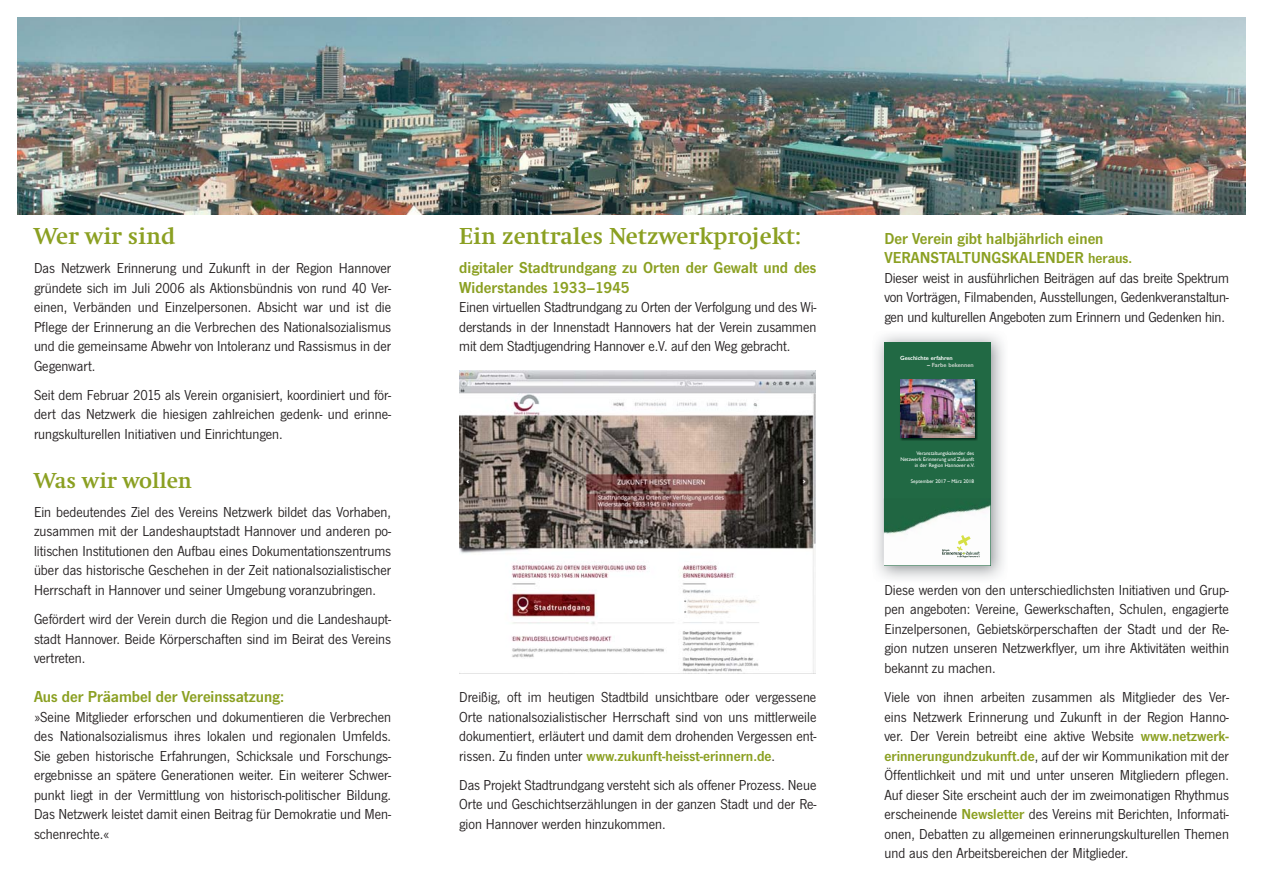
<style>
.page{position:relative;width:1263px;height:893px;background:#fff}
.page>*{position:absolute;margin:0;border:0;box-sizing:border-box;transform-origin:0 0}
.t1{font:700 24px "Swift EF";color:#8ba022}
.t2{font:700 22.5px "Swift EF";color:#8ba022}
.t3{font:600 16.5px/19.5px "News Gothic T";color:#8ba022}
.t4{font:15px/19.5px "News Gothic T";color:#231f20;text-align:justify}
.t5{font:600 6px "Gill Sans";color:#fff}
.t6{font:600 6px "Gill Sans";color:#ced6cf}
.t7{font:5.25px/6.3px "Gill Sans";color:#fff;text-align:right}
.s1{font-weight:600;color:#8ba022}
.s2{font-size:15px}
.s3{color:#fff}
</style>
<div class="page">
<img style="left:459px;top:370px;width:357px;height:303px">
<img style="left:17px;top:17px;width:1229px;height:197px">
<img style="left:876px;top:334px;width:128px;height:245px">
<div style="left:884px;top:342px;width:106px;height:223px;background:#216944"></div>
<img style="left:884px;top:505px;width:106px;height:60px">
<img style="left:942px;top:552px;width:15px;height:3px">
<svg style="left:942px;top:549px;width:7px;height:2px"></svg>
<svg style="left:957px;top:535px;width:23px;height:22px"></svg>
<img style="left:900px;top:379px;width:78px;height:62px">
<img style="left:900px;top:380px;width:74px;height:57px">
<h1 class="t1" style="left:34px;top:227px;width:143px">Wer wir sind</h1>
<p class="t4" style="left:34px;top:260px;width:359px">Das Netzwerk Erinnerung und Zukunft in der Region Hannover gründete sich im Juli 2006 als Aktionsbündnis von rund 40 Ver&shy;einen, Verbänden und Einzelpersonen. Absicht war und ist die Pflege der Erinnerung an die Verbrechen des Nationalsozialismus und die gemeinsame Abwehr von Intoleranz und Rassismus in der Gegenwart.</p>
<p class="t4" style="left:34px;top:386px;width:359px">Seit dem Februar 2015 als Verein organisiert, koordiniert und för&shy;dert das Netzwerk die hiesigen zahlreichen gedenk- und erinne&shy;rungskulturellen Initiativen und Einrichtungen.</p>
<h2 class="t2" style="left:34px;top:471px;width:159px">Was wir wollen</h2>
<p class="t4" style="left:34px;top:503px;width:359px">Ein bedeutendes Ziel des Vereins Netzwerk bildet das Vorhaben, zusammen mit der Landeshauptstadt Hannover und anderen po&shy;litischen Institutionen den Aufbau eines Dokumentationszentrums über das historische Geschehen in der Zeit nationalsozialistischer Herrschaft in Hannover und seiner Umgebung voranzubringen.</p>
<p class="t4" style="left:34px;top:611px;width:359px">Gefördert wird der Verein durch die Region und die Landeshaupt&shy;stadt Hannover. Beide Körperschaften sind im Beirat des Vereins vertreten.</p>
<p class="t3" style="left:34px;top:688px;width:252px">Aus der Präambel der Vereinssatzung:</p>
<p class="t4" style="left:34px;top:708px;width:359px">»Seine Mitglieder erforschen und dokumentieren die Verbrechen des Nationalsozialismus ihres lokalen und regionalen Umfelds.<br>Sie geben historische Erfahrungen, Schicksale und Forschungs&shy;ergebnisse an spätere Generationen weiter. Ein weiterer Schwer&shy;punkt liegt in der Vermittlung von historisch-politischer Bildung.<br>Das Netzwerk leistet damit einen Beitrag für Demokratie und Men&shy;schenrechte.«</p>
<h1 class="t1" style="left:459px;top:227px;width:343px">Ein zentrales Netzwerkprojekt:</h1>
<p class="t3" style="left:459px;top:259px;width:359px">digitaler Stadtrundgang zu Orten der Gewalt und des<br>Widerstandes 1933–1945</p>
<p class="t4" style="left:459px;top:299px;width:359px">Einen virtuellen Stadtrundgang zu Orten der Verfolgung und des Wi&shy;derstands in der Innenstadt Hannovers hat der Verein zusammen mit dem Stadtjugendring Hannover e.V. auf den Weg gebracht.</p>
<p class="t4" style="left:459px;top:689px;width:359px">Dreißig, oft im heutigen Stadtbild unsichtbare oder vergessene Orte nationalsozialistischer Herrschaft sind von uns mittlerweile dokumentiert, erläutert und damit dem drohenden Vergessen ent&shy;rissen. Zu finden unter <span class="s1">www.zukunft-heisst-erinnern.de</span>.</p>
<p class="t4" style="left:459px;top:776px;width:359px">Das Projekt Stadtrundgang versteht sich als offener Prozess. Neue Orte und Geschichtserzählungen in der ganzen Stadt und der Re&shy;gion Hannover werden hinzukommen.</p>
<p class="t3" style="left:884px;top:230px;width:249px">Der Verein gibt halbjährlich einen<br>VERANSTALTUNGSKALENDER <span class="s2">heraus.</span></p>
<p class="t4" style="left:884px;top:269px;width:346px">Dieser weist in ausführlichen Beiträgen auf das breite Spektrum von Vorträgen, Filmabenden, Ausstellungen, Gedenkveranstaltun&shy;gen und kulturellen Angeboten zum Erinnern und Gedenken hin.</p>
<p class="t5" style="left:900px;top:354px;width:54px">Geschichte erfahren</p>
<p class="t6" style="left:927px;top:361px;width:48px"><span class="s3">–</span> Farbe bekennen</p>
<p class="t7" style="left:900px;top:450px;width:76px">Veranstaltungskalender des<br>Netzwerk Erinnerung und Zukunft in der Region Hannover e.V.</p>
<p class="t7" style="left:911px;top:478px;width:65px">September 2017 – März 2018</p>
<p class="t4" style="left:884px;top:581px;width:346px">Diese werden von den unterschiedlichsten Initiativen und Grup&shy;pen angeboten: Vereine, Gewerkschaften, Schulen, engagierte Einzelpersonen, Gebietskörperschaften der Stadt und der Re&shy;gion nutzen unseren Netzwerkflyer, um ihre Aktivitäten weithin bekannt zu machen.</p>
<p class="t4" style="left:884px;top:689px;width:346px">Viele von ihnen arbeiten zusammen als Mitglieder des Ver&shy;eins Netzwerk Erinnerung und Zukunft in der Region Hanno&shy;ver. Der Verein betreibt eine aktive Website <span class="s1">www.netzwerk&shy;erinnerungundzukunft.de</span>, auf der wir Kommunikation mit der Öffentlichkeit und mit und unter unseren Mitgliedern pflegen.<br>Auf dieser Site erscheint auch der im zweimonatigen Rhythmus erscheinende <span class="s1">Newsletter</span> des Vereins mit Berichten, Informati&shy;onen, Debatten zu allgemeinen erinnerungskulturellen Themen und aus den Arbeitsbereichen der Mitglieder.</p>
</div>
